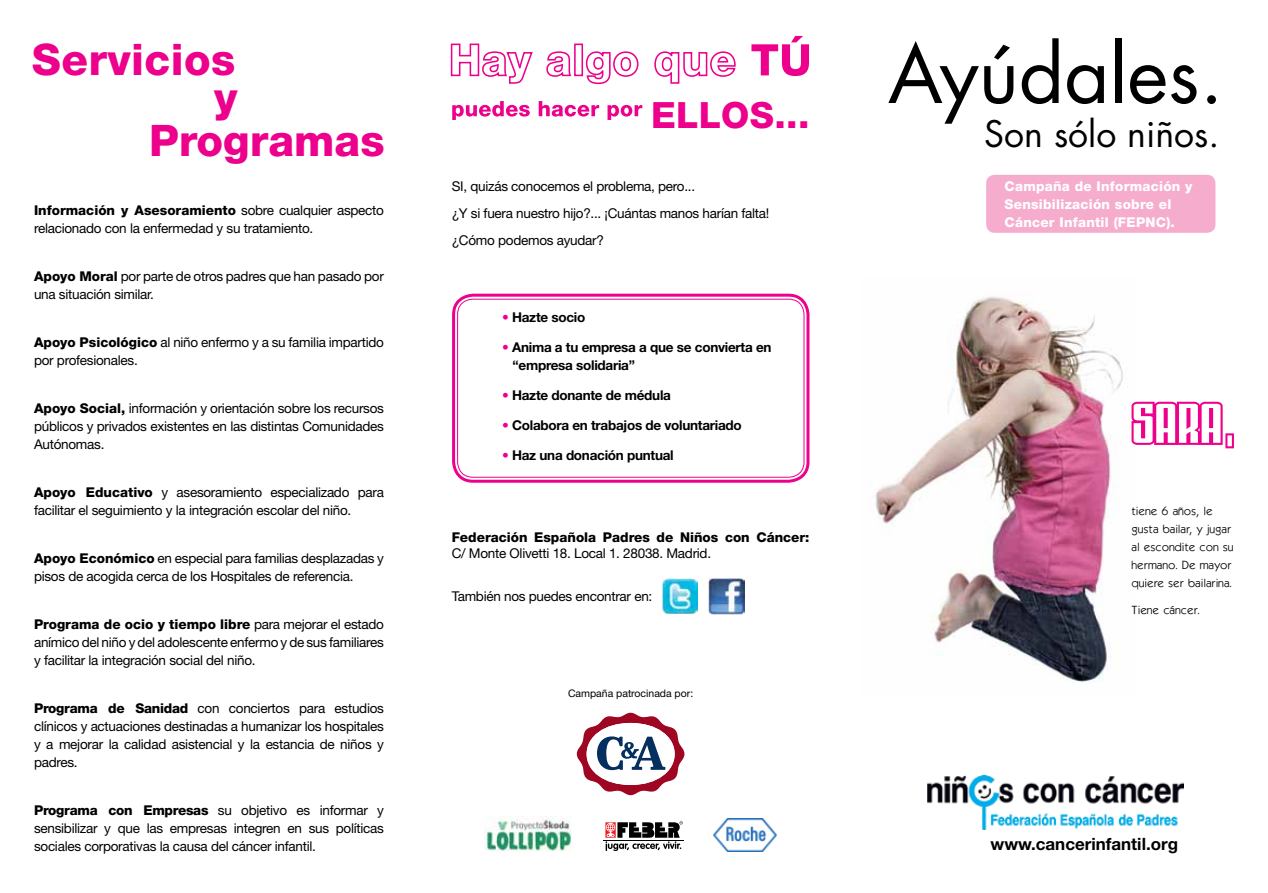
<style>
.page{position:relative;width:1268px;height:893px;background:#fff}
.page>*{position:absolute;margin:0;border:0;box-sizing:border-box;transform-origin:0 0}
.t1{font:78.45px "Futura Std";color:#000}
.t2{font:800 43.5px/81.3px "Helvetica Neue";letter-spacing:.005em;color:#ec008c}
.t3{font:800 36.3px "Helvetica Neue";letter-spacing:.01em;color:#ec008c}
.t4{font:35.55px "Futura Std";color:#000}
.t5{font:700 16.95px "Helvetica Neue";color:#000}
.t6{font:13.5px/18px "Helvetica Neue";letter-spacing:-.02em;color:#000}
.t7{font:700 13.5px/18px "Helvetica Neue";letter-spacing:-.02em;color:#000}
.t8{font:800 13.5px/18px "Helvetica Neue";letter-spacing:.02em;color:#fff}
.t9{font:800 13.5px "Helvetica Neue";color:#000}
.t10{font:10.5px/18px "Kabel";color:#000}
.t11{font:10.5px "Helvetica Neue";color:#000}
.s1{font-weight:800}
.s2{font-weight:400;color:#ec008c}
</style>
<div class="page">
<div style="left:985px;top:175px;width:230px;height:58px;background:#f6adcd;border-radius:9px"></div>
<img style="left:875px;top:296px;width:248px;height:386px">
<img style="left:927px;top:776px;width:255px;height:54px">
<svg style="left:1131px;top:402px;width:102px;height:46px"></svg>
<svg style="left:751px;top:36px;width:57px;height:40px"></svg>
<svg style="left:450px;top:43px;width:286px;height:42px"></svg>
<svg style="left:452px;top:101px;width:190px;height:19px"></svg>
<img style="left:708px;top:578px;width:35px;height:36px">
<img style="left:662px;top:578px;width:35px;height:35px">
<img style="left:484px;top:817px;width:88px;height:34px">
<img style="left:713px;top:818px;width:63px;height:33px">
<svg style="left:605px;top:821px;width:77px;height:30px"></svg>
<div style="left:452px;top:294px;width:357px;height:189px;border:3px solid #ec008c;border-radius:20px"></div>
<div style="left:457px;top:299px;width:347px;height:179px;border:1px solid #ec008c;border-radius:16px"></div>
<svg style="left:576px;top:713px;width:108px;height:82px"></svg>
<h2 class="t2" style="left:149px;top:18px;width:237px;text-indent:-117px">Servicios<br>Programas</h2>
<h2 class="t2" style="left:214px;top:57px;width:25px">y</h2>
<p class="t6" style="left:34px;top:201px;width:351px"><span class="s1">Información y Asesoramiento</span> sobre cualquier aspecto relacionado con la enfermedad y su tratamiento.</p>
<p class="t6" style="left:34px;top:267px;width:351px"><span class="s1">Apoyo Moral</span> por parte de otros padres que han pasado por una situación similar.</p>
<p class="t6" style="left:34px;top:333px;width:351px"><span class="s1">Apoyo Psicológico</span> al niño enfermo y a su familia impartido por profesionales.</p>
<p class="t6" style="left:34px;top:399px;width:351px;text-align:justify"><span class="s1">Apoyo Social,</span> información y orientación sobre los recursos públicos y privados existentes en las distintas Comunidades Autónomas.</p>
<p class="t6" style="left:34px;top:483px;width:351px"><span class="s1">Apoyo Educativo</span> y asesoramiento especializado para facilitar el seguimiento y la integración escolar del niño.</p>
<p class="t6" style="left:34px;top:549px;width:351px"><span class="s1">Apoyo Económico</span> en especial para familias desplazadas y pisos de acogida cerca de los Hospitales de referencia.</p>
<p class="t6" style="left:34px;top:615px;width:351px;text-align:justify"><span class="s1">Programa de ocio y tiempo libre</span> para mejorar el estado anímico del niño y del adolescente enfermo y de sus familiares y facilitar la integración social del niño.</p>
<p class="t6" style="left:34px;top:699px;width:351px;text-align:justify"><span class="s1">Programa de Sanidad</span> con conciertos para estudios clínicos y actuaciones destinadas a humanizar los hospitales y a mejorar la calidad asistencial y la estancia de niños y padres.</p>
<p class="t6" style="left:34px;top:801px;width:351px;text-align:justify"><span class="s1">Programa con Empresas</span> su objetivo es informar y sensibilizar y que las empresas integren en sus políticas sociales corporativas la causa del cáncer infantil.</p>
<h3 class="t3" style="left:651px;top:93px;width:160px">ELLOS...</h3>
<p class="t6" style="left:451px;top:173px;width:319px;line-height:27px">SI, quizás conocemos el problema, pero...<br>¿Y si fuera nuestro hijo?... ¡Cuántas manos harían falta! ¿Cómo podemos ayudar?</p>
<p class="t7" style="left:502px;top:308px;width:85px"><span class="s2">•</span> Hazte socio</p>
<p class="t7" style="left:512px;top:338px;width:260px;text-indent:-10px"><span class="s2">•</span> Anima a tu empresa a que se convierta en “empresa solidaria”</p>
<p class="t7" style="left:502px;top:386px;width:170px"><span class="s2">•</span> Hazte donante de médula</p>
<p class="t7" style="left:502px;top:416px;width:241px"><span class="s2">•</span> Colabora en trabajos de voluntariado</p>
<p class="t7" style="left:502px;top:446px;width:173px"><span class="s2">•</span> Haz una donación puntual</p>
<p class="t9" style="left:451px;top:529px;width:359px">Federación Española Padres de Niños con Cáncer:</p>
<p class="t6" style="left:451px;top:544px;width:261px">C/ Monte Olivetti 18. Local 1. 28038. Madrid.</p>
<p class="t6" style="left:451px;top:587px;width:202px">También nos puedes encontrar en:</p>
<p class="t11" style="left:568px;top:687px;width:127px">Campaña patrocinada por:</p>
<h1 class="t1" style="left:887px;top:24px;width:337px">Ayúdales.</h1>
<h3 class="t4" style="left:984px;top:111px;width:237px">Son sólo niños.</h3>
<p class="t8" style="left:1004px;top:177px;width:189px">Campaña de Información y<br>Sensibilización sobre el<br>Cáncer Infantil (FEPNC).</p>
<p class="t10" style="left:1131px;top:502px;width:103px">tiene 6 años, le gusta bailar, y jugar al escondite con su hermano. De mayor quiere ser bailarina.</p>
<p class="t10" style="left:1131px;top:601px;width:70px">Tiene cáncer.</p>
<p class="t5" style="left:990px;top:834px;width:189px">www.cancerinfantil.org</p>
</div>
